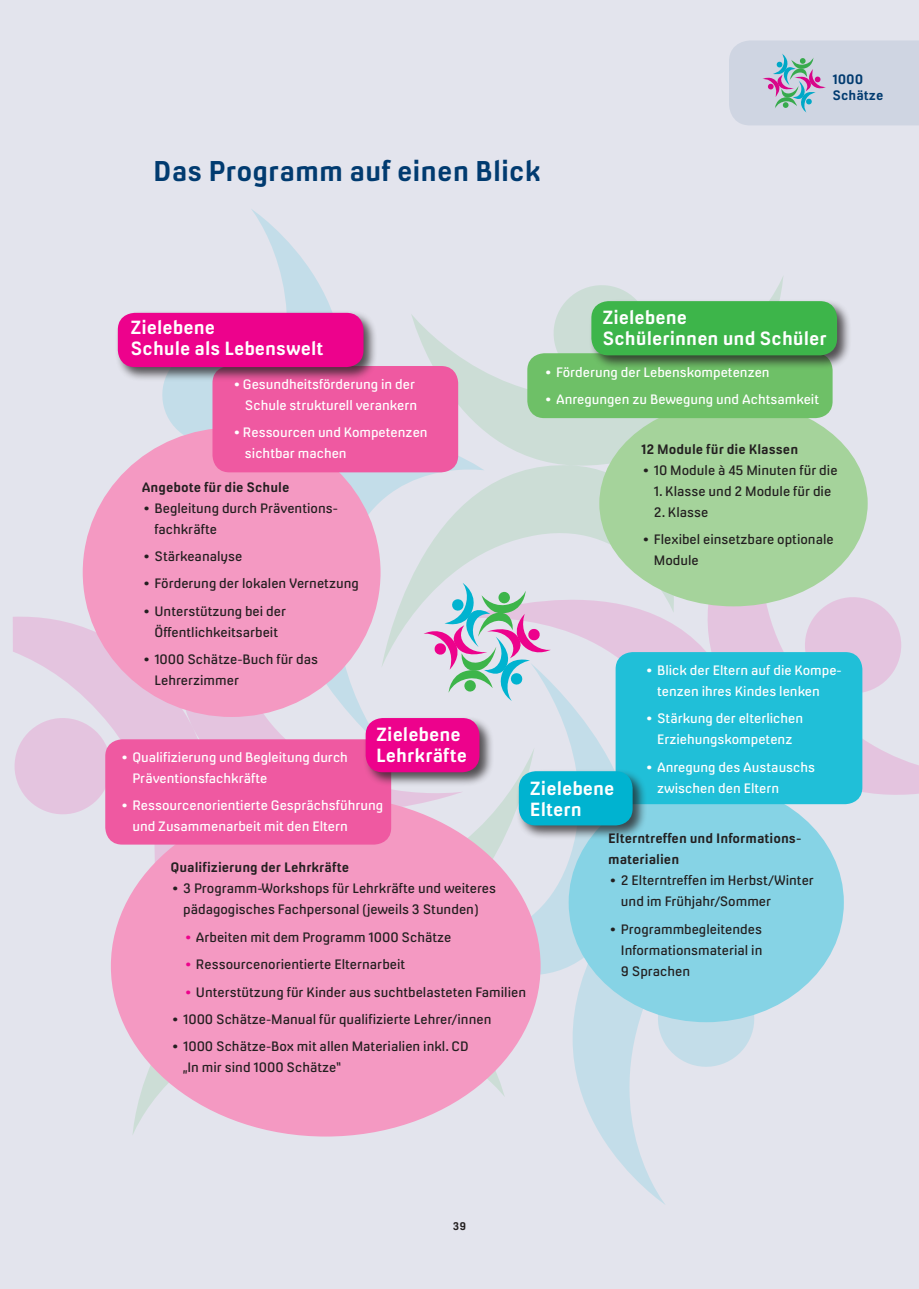
<style>
.page{position:relative;width:919px;height:1289px;background:#fff}
.page>*{position:absolute;margin:0;border:0;box-sizing:border-box;transform-origin:0 0}
.t1{font:700 27px "Milibus Rg";color:#013b70}
.t2{font:700 18px/21px "Milibus Rg";color:#fff}
.t3{font:12.9px/21px "Milibus Rg";color:#231f20}
.t4{font:12.9px/21px "Milibus Rg";color:#fff}
.t5{font:700 12.9px/21px "Milibus Rg";color:#231f20}
.t6{font:700 12.9px/16.2px "Milibus Rg";color:#013b70}
.t7{font:700 10.5px "Milibus Rg";color:#231f20}
.s1{color:#ed028c}
</style>
<div class="page">
<div style="left:0;top:0;width:918px;height:1288px;background:#e3e4ed"></div>
<svg style="left:412px;top:277px;width:371px;height:180px"></svg>
<svg style="left:484px;top:457px;width:164px;height:126px;fill:#ccddd6"></svg>
<svg style="left:551px;top:282px;width:101px;height:71px"></svg>
<svg style="left:98px;top:209px;width:233px;height:299px"></svg>
<svg style="left:340px;top:425px;width:144px;height:141px"></svg>
<svg style="left:156px;top:382px;width:56px;height:65px"></svg>
<svg style="left:13px;top:615px;width:161px;height:325px"></svg>
<svg style="left:166px;top:566px;width:296px;height:173px"></svg>
<svg style="left:13px;top:711px;width:104px;height:110px"></svg>
<svg style="left:132px;top:1040px;width:373px;height:95px"></svg>
<svg style="left:572px;top:972px;width:246px;height:232px"></svg>
<svg style="left:432px;top:701px;width:177px;height:287px"></svg>
<svg style="left:651px;top:1012px;width:109px;height:61px"></svg>
<svg style="left:754px;top:470px;width:164px;height:338px"></svg>
<svg style="left:457px;top:584px;width:297px;height:261px"></svg>
<svg style="left:798px;top:590px;width:109px;height:110px"></svg>
<div style="left:83px;top:427px;width:297px;height:290px;background:#f499c2;border-radius:50%"></div>
<div style="left:599px;top:400px;width:268px;height:206px;background:#a5d39b;border-radius:50%"></div>
<div style="left:111px;top:795px;width:429px;height:341px;background:#f499c2;border-radius:50%"></div>
<div style="left:568px;top:783px;width:275px;height:239px;background:#86d3e5;border-radius:50%"></div>
<div style="left:212px;top:366px;width:246px;height:106px;background:#ef59a1;border-radius:17px"></div>
<div style="left:527px;top:353px;width:305px;height:65px;background:#6ec067;border-radius:17px"></div>
<div style="left:105px;top:739px;width:286px;height:105px;background:#ef59a1;border-radius:17px"></div>
<div style="left:615px;top:652px;width:247px;height:152px;background:#20bfd8;border-radius:17px"></div>
<div style="left:115px;top:310px;width:263px;height:72px;background:#231f20;opacity:.75"></div>
<div style="left:118px;top:313px;width:245px;height:54px;background:#ed028c;border-radius:17px"></div>
<div style="left:363px;top:715px;width:131px;height:72px;background:#231f20;opacity:.75"></div>
<div style="left:365px;top:718px;width:114px;height:54px;background:#ed028c;border-radius:17px"></div>
<div style="left:516px;top:768px;width:131px;height:72px;background:#231f20;opacity:.75"></div>
<div style="left:518px;top:771px;width:114px;height:54px;background:#00b3d0;border-radius:17px"></div>
<div style="left:589px;top:299px;width:262px;height:71px;background:#231f20;opacity:.75"></div>
<div style="left:591px;top:301px;width:246px;height:54px;background:#3db54a;border-radius:17px"></div>
<svg style="left:423px;top:583px;width:127px;height:118px"></svg>
<svg style="left:729px;top:40px;width:189px;height:85px;background:#c8cfdc"></svg>
<h1 class="t1" style="left:153px;top:155px;width:389px">Das Programm auf einen Blick</h1>
<h2 class="t2" style="left:131px;top:317px;width:194px">Zielebene<br>Schule als Lebenswelt</h2>
<p class="t6" style="left:832px;top:71px;width:52px">1000<br>Schätze</p>
<h2 class="t2" style="left:602px;top:306px;width:226px">Zielebene<br>Schülerinnen und Schüler</h2>
<p class="t4" style="left:545px;top:361px;width:226px">• Förderung der Lebenskompetenzen</p>
<p class="t4" style="left:545px;top:389px;width:275px">• Anregungen zu Bewegung und Achtsamkeit</p>
<p class="t5" style="left:641px;top:438px;width:159px">12 Module für die Klassen</p>
<p class="t3" style="left:643px;top:459px;width:196px">• 10 Module à 45 Minuten für die</p>
<p class="t3" style="left:653px;top:480px;width:179px">1. Klasse und 2 Module für die</p>
<p class="t3" style="left:653px;top:501px;width:56px">2. Klasse</p>
<p class="t3" style="left:653px;top:529px;width:181px;text-indent:-11px">• Flexibel einsetzbare optionale<br>Module</p>
<p class="t4" style="left:234px;top:373px;width:184px;text-align:right">• Gesundheitsförderung in der<br>Schule strukturell verankern</p>
<p class="t4" style="left:245px;top:422px;width:184px;text-indent:-11px">• Ressourcen und Kompetenzen sichtbar machen</p>
<p class="t5" style="left:142px;top:476px;width:149px">Angebote für die Schule</p>
<p class="t3" style="left:154px;top:497px;width:183px;text-indent:-11px">• Begleitung durch Präventions&shy;fachkräfte</p>
<p class="t3" style="left:144px;top:545px;width:100px">• Stärkeanalyse</p>
<p class="t3" style="left:144px;top:573px;width:216px">• Förderung der lokalen Vernetzung</p>
<p class="t3" style="left:144px;top:600px;width:144px;text-align:center">• Unterstützung bei der<br>Öffentlichkeitsarbeit</p>
<p class="t3" style="left:154px;top:648px;width:165px;text-indent:-11px">• 1000 Schätze-Buch für das<br>Lehrerzimmer</p>
<p class="t4" style="left:657px;top:659px;width:186px;text-indent:-11px">• Blick der Eltern auf die Kompe&shy;tenzen ihres Kindes lenken</p>
<p class="t4" style="left:646px;top:707px;width:158px;text-align:center">• Stärkung der elterlichen<br>Erziehungskompetenz</p>
<p class="t4" style="left:657px;top:756px;width:160px;text-indent:-11px">• Anregung des Austauschs zwischen den Eltern</p>
<h2 class="t2" style="left:376px;top:723px;width:92px">Zielebene<br>Lehrkräfte</h2>
<p class="t4" style="left:132px;top:746px;width:217px;text-indent:-11px">• Qualifizierung und Begleitung durch<br>Präventionsfachkräfte</p>
<p class="t4" style="left:132px;top:794px;width:252px;text-indent:-11px">• Ressourcenorientierte Gesprächsführung und Zusammenarbeit mit den Eltern</p>
<p class="t5" style="left:170px;top:857px;width:180px">Qualifizierung der Lehrkräfte</p>
<p class="t3" style="left:172px;top:878px;width:325px;text-align:center">• 3 Programm-Workshops für Lehrkräfte und weiteres pädagogisches Fachpersonal (jeweils 3 Stunden)</p>
<p class="t3" style="left:185px;top:926px;width:267px"><span class="s1">•</span> Arbeiten mit dem Programm 1000 Schätze</p>
<p class="t3" style="left:185px;top:953px;width:221px"><span class="s1">•</span> Ressourcenorientierte Elternarbeit</p>
<p class="t3" style="left:185px;top:981px;width:342px"><span class="s1">•</span> Unterstützung für Kinder aus suchtbelasteten Familien</p>
<p class="t3" style="left:172px;top:1008px;width:320px">• 1000 Schätze-Manual für qualifizierte Lehrer/innen</p>
<p class="t3" style="left:183px;top:1035px;width:287px;text-indent:-11px">• 1000 Schätze-Box mit allen Materialien inkl. CD „In mir sind 1000 Schätze“</p>
<h2 class="t2" style="left:530px;top:777px;width:86px">Zielebene<br>Eltern</h2>
<p class="t5" style="left:608px;top:828px;width:195px">Elterntreffen und Informations&shy;materialien</p>
<p class="t3" style="left:621px;top:870px;width:194px;text-indent:-11px">• 2 Elterntreffen im Herbst/Winter und im Frühjahr/Sommer</p>
<p class="t3" style="left:621px;top:918px;width:143px;text-align:justify;text-indent:-11px">• Programmbegleitendes Informationsmaterial in 9 Sprachen</p>
<p class="t7" style="left:453px;top:1219px;width:15px">39</p>
</div>
